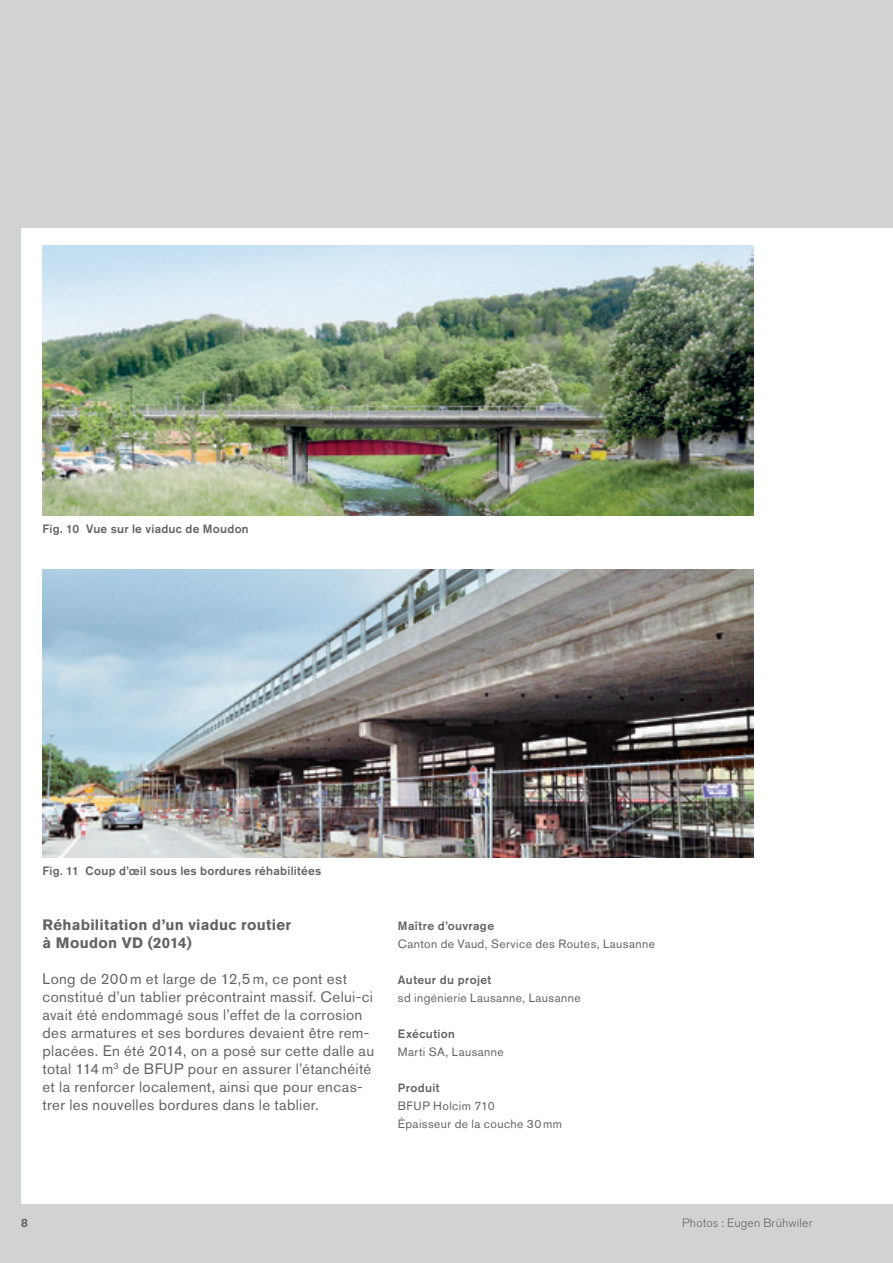
<style>
.page{position:relative;width:893px;height:1263px;background:#d1d2d4}
.page>*{position:absolute;margin:0;border:0;box-sizing:border-box;transform-origin:0 0}
.t1{font:15px/18px "Akzidenz Grotesk BE";letter-spacing:.025em;color:#636366}
.t2{font:700 15px/18px "Akzidenz Grotesk BE";letter-spacing:.02em;color:#636366}
.t3{font:12px/18px "Akzidenz Grotesk BE";letter-spacing:.03em;color:#636366}
.t4{font:500 12px "Akzidenz Grotesk BE";letter-spacing:.025em;color:#636366}
.t5{font:300 12px "Akzidenz Grotesk BE";letter-spacing:.02em;color:#636366}
</style>
<div class="page">
<div style="left:21px;top:228px;width:872px;height:975px;background:#fff"></div>
<img style="left:43px;top:246px;width:710px;height:270px">
<img style="left:43px;top:570px;width:710px;height:288px">
<p class="t4" style="left:43px;top:521px;width:208px">Fig. 10 Vue sur le viaduc de Moudon</p>
<p class="t4" style="left:43px;top:864px;width:280px">Fig. 11 Coup d’œil sous les bordures réhabilitées</p>
<p class="t2" style="left:43px;top:916px;width:250px">Réhabilitation d’un viaduc routier à Moudon VD (2014)</p>
<p class="t1" style="left:43px;top:969px;width:333px">Long de 200 m et large de 12,5 m, ce pont est constitué d’un tablier précontraint massif. Celui-ci avait été endommagé sous l’effet de la corrosion des armatures et ses bordures devaient être rem&shy;placées. En été 2014, on a posé sur cette dalle au total 114 m<sup>3</sup> de BFUP pour en assurer l’étanchéité et la renforcer localement, ainsi que pour encas&shy;trer les nouvelles bordures dans le tablier.</p>
<p class="t4" style="left:398px;top:918px;width:98px">Maître d’ouvrage</p>
<p class="t3" style="left:398px;top:935px;width:259px">Canton de Vaud, Service des Routes, Lausanne</p>
<p class="t4" style="left:398px;top:972px;width:95px">Auteur du projet</p>
<p class="t3" style="left:398px;top:989px;width:184px">sd ingénierie Lausanne, Lausanne</p>
<p class="t4" style="left:398px;top:1026px;width:59px">Exécution</p>
<p class="t3" style="left:398px;top:1043px;width:107px">Marti SA, Lausanne</p>
<p class="t4" style="left:398px;top:1080px;width:43px">Produit</p>
<p class="t3" style="left:398px;top:1097px;width:166px">BFUP Holcim 710<br>Épaisseur de la couche 30 mm</p>
<p class="t4" style="left:21px;top:1215px;width:8px">8</p>
<p class="t5" style="left:682px;top:1216px;width:132px">Photos : Eugen Brühwiler</p>
</div>
